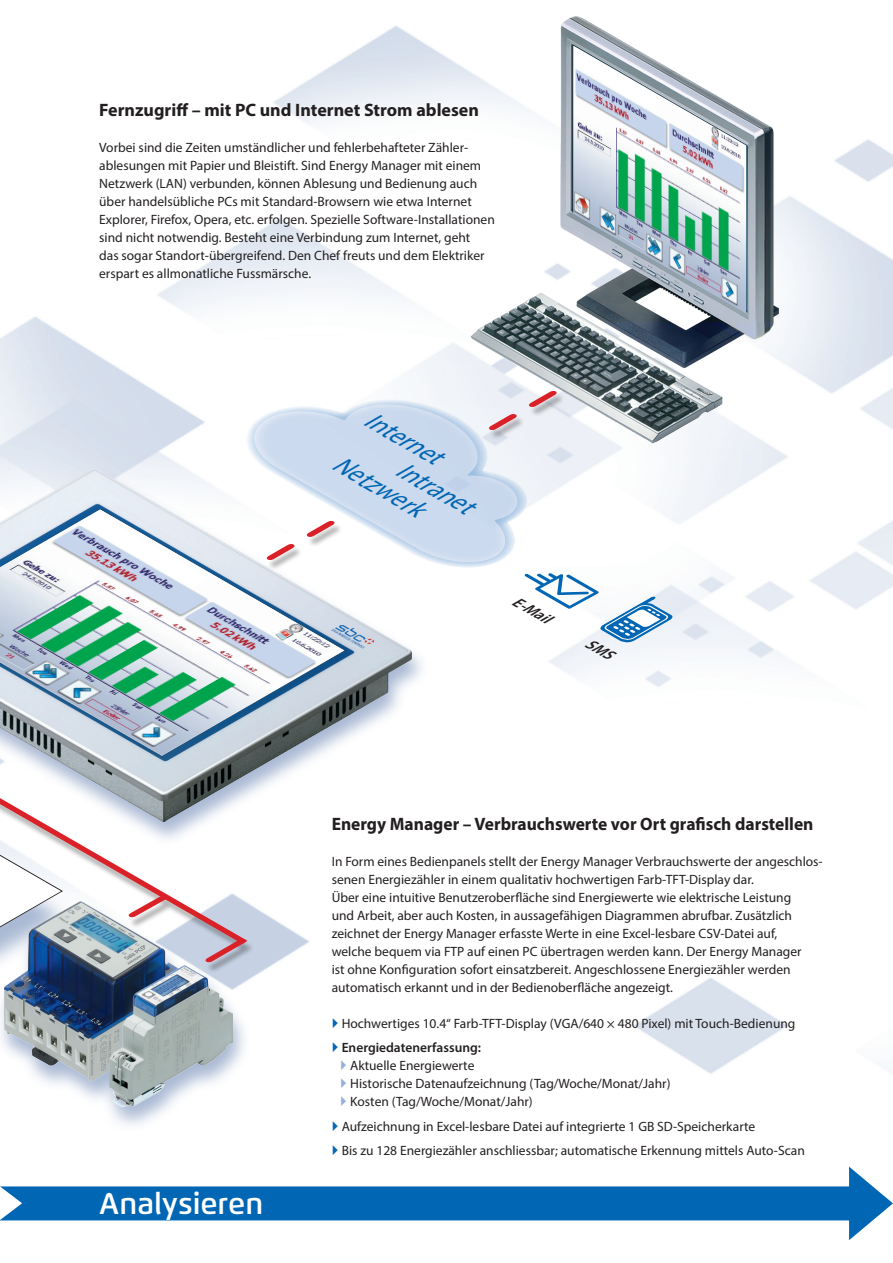
<style>
.page{position:relative;width:893px;height:1263px;background:#fff}
.page>*{position:absolute;margin:0;border:0;box-sizing:border-box;transform-origin:0 0}
.t1{font:600 30px "Flexo";color:#fff}
.t2{font:italic 25.5px "Myriad Pro";color:#0166b3}
.Titelseite_Fliess-Te{font:700 18px "Myriad Pro";color:#231f20}
.Titelseite_Fliess-Te-2{font:italic 600 15px "Myriad Pro";color:#231f20}
.Titelseite_Fliess-Te-3{font:13.5px/18px "Myriad Pro";color:#231f20}
.Titelseite_Fliess-Te-4{font:600 13.5px "Myriad Pro";color:#231f20}
</style>
<div class="page">
<img style="left:0;top:26px;width:893px;height:1048px">
<svg style="left:0;top:1166px;width:893px;height:74px"></svg>
<div style="left:0;top:901px;width:206px;height:206px;background:#a0b1cf;opacity:.9"></div>
<img style="left:5px;top:973px;width:94px;height:108px">
<div style="left:99px;top:965px;width:152px;height:168px;background:#a0b1cf;opacity:.9"></div>
<img style="left:109px;top:973px;width:124px;height:134px">
<svg style="left:215px;top:358px;width:391px;height:201px"></svg>
<div style="left:0;top:393px;width:565px;height:580px;background:#231f20;opacity:.35"></div>
<svg style="left:0;top:756px;width:256px;height:193px"></svg>
<svg style="left:198px;top:934px;width:55px;height:32px;background:#bfabba"></svg>
<svg style="left:121px;top:891px;width:54px;height:31px"></svg>
<img style="left:453px;top:16px;width:346px;height:438px">
<img style="left:0;top:509px;width:344px;height:247px">
<svg style="left:81px;top:514px;width:128px;height:75px"></svg>
<img style="left:573px;top:45px;width:173px;height:268px">
<svg style="left:574px;top:47px;width:84px;height:68px"></svg>
<svg style="left:333px;top:1018px;width:5px;height:10px"></svg>
<svg style="left:333px;top:1042px;width:5px;height:10px"></svg>
<svg style="left:341px;top:1060px;width:5px;height:10px"></svg>
<svg style="left:519px;top:559px;width:156px;height:101px"></svg>
<p class="Titelseite_Fliess-Te" style="left:99px;top:98px;width:381px">Fernzugriff – mit PC und Internet Strom ablesen</p>
<p class="Titelseite_Fliess-Te-3" style="left:99px;top:138px;width:397px">Vorbei sind die Zeiten umständlicher und fehlerbehafteter Zähler&shy;ablesungen mit Papier und Bleistift. Sind Energy Manager mit einem Netzwerk (LAN) verbunden, können Ablesung und Bedienung auch über handelsübliche PCs mit Standard-Browsern wie etwa Internet Explorer, Firefox, Opera, etc. erfolgen. Spezielle Software-Installationen sind nicht notwendig. Besteht eine Verbindung zum Internet, geht<br>das sogar Standort-übergreifend. Den Chef freuts und dem Elektriker erspart es allmonatliche Fussmärsche.</p>
<p class="t2" style="left:374px;top:403px;width:84px;rotate:30deg">Internet</p>
<p class="t2" style="left:343px;top:447px;width:100px;rotate:30deg">Netzwerk</p>
<p class="t2" style="left:406px;top:453px;width:84px;rotate:30deg">Intranet</p>
<p class="Titelseite_Fliess-Te-2" style="left:518px;top:591px;width:42px;rotate:30deg">E-Mail</p>
<p class="t1" style="left:99px;top:1185px;width:166px">Analysieren</p>
<p class="Titelseite_Fliess-Te" style="left:332px;top:812px;width:483px">Energy Manager – Verbrauchswerte vor Ort grafisch darstellen</p>
<p class="Titelseite_Fliess-Te-3" style="left:332px;top:852px;width:493px">In Form eines Bedienpanels stellt der Energy Manager Verbrauchswerte der angeschlos&shy;senen Energiezähler in einem qualitativ hochwertigen Farb-TFT-Display dar.<br>Über eine intuitive Benutzeroberfläche sind Energiewerte wie elektrische Leistung<br>und Arbeit, aber auch Kosten, in aussagefähigen Diagrammen abrufbar. Zusätzlich zeichnet der Energy Manager erfasste Werte in eine Excel-lesbare CSV-Datei auf,<br>welche bequem via FTP auf einen PC übertragen werden kann. Der Energy Manager<br>ist ohne Konfiguration sofort einsatzbereit. Angeschlossene Energiezähler werden automatisch erkannt und in der Bedienoberfläche angezeigt.</p>
<p class="Titelseite_Fliess-Te-3" style="left:342px;top:1014px;width:455px">Hochwertiges 10.4“ Farb-TFT-Display (VGA/640 × 480 Pixel) mit Touch-Bedienung</p>
<p class="Titelseite_Fliess-Te-4" style="left:342px;top:1039px;width:141px">Energiedatenerfassung:</p>
<p class="Titelseite_Fliess-Te-3" style="left:350px;top:1057px;width:126px">Aktuelle Energiewerte</p>
<p class="Titelseite_Fliess-Te-3" style="left:350px;top:1075px;width:322px">Historische Datenaufzeichnung (Tag/Woche/Monat/Jahr)</p>
<p class="Titelseite_Fliess-Te-3" style="left:350px;top:1093px;width:184px">Kosten (Tag/Woche/Monat/Jahr)</p>
<p class="Titelseite_Fliess-Te-3" style="left:342px;top:1117px;width:415px">Aufzeichnung in Excel-lesbare Datei auf integrierte 1 GB SD-Speicherkarte</p>
<p class="Titelseite_Fliess-Te-3" style="left:342px;top:1141px;width:465px">Bis zu 128 Energiezähler anschliessbar; automatische Erkennung mittels Auto-Scan</p>
</div>
